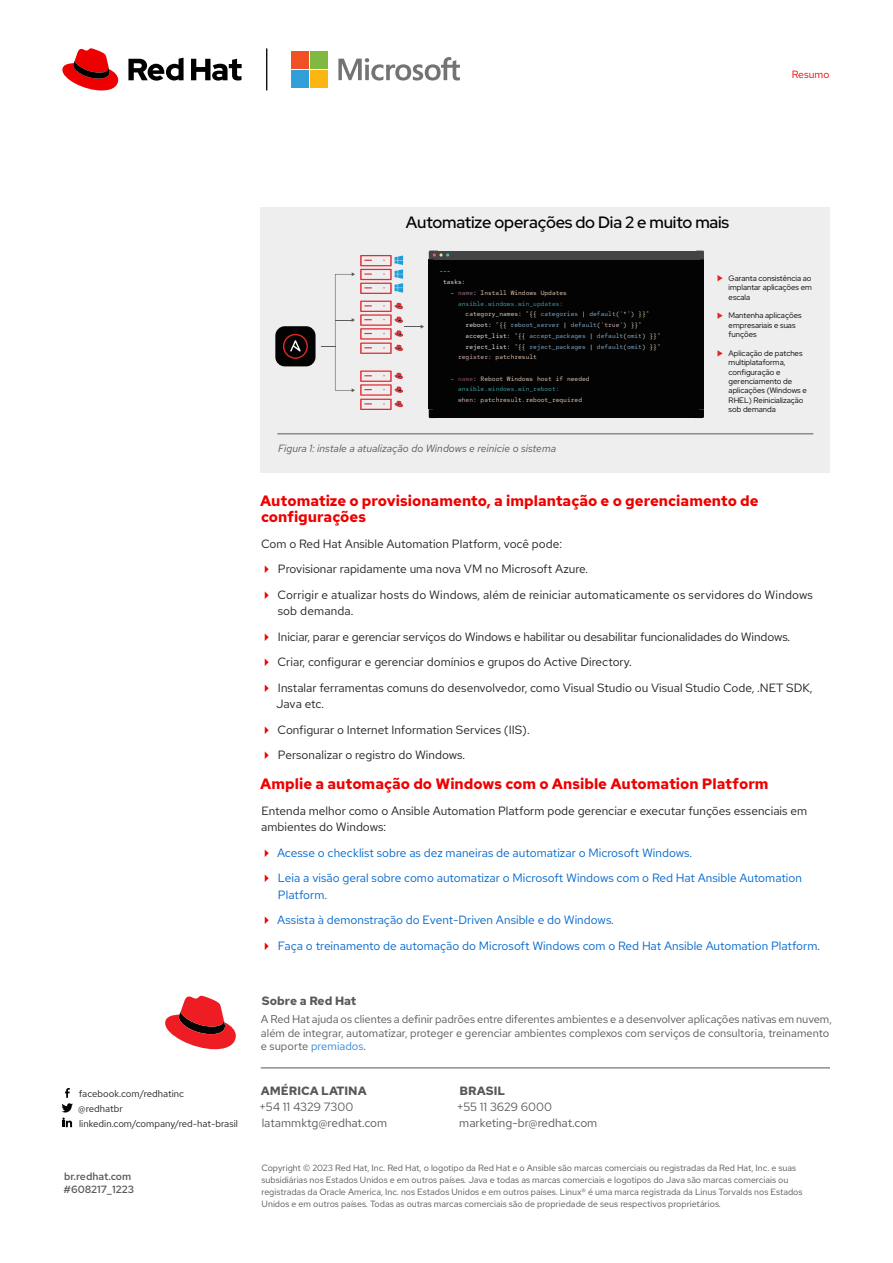
<style>
.page{position:relative;width:893px;height:1263px;background:#fff}
.page>*{position:absolute;margin:0;border:0;box-sizing:border-box;transform-origin:0 0}
.t1{font:500 16.5px "Red Hat Display";letter-spacing:-.015em;color:#030303}
.Main_-_Subhead_1{font:700 15px/16.5px "Red Hat Text";color:#e00}
.Main_-_Body{font:12px/16.5px "Red Hat Text";color:#231f20}
.t2{font:12px/16.5px "Red Hat Text";color:#06c}
.t3{font:12px/15.8px "Red Hat Text";color:#57585a}
.Main_-_About_RH_Subhead_1{font:700 12px "Red Hat Text";color:#57585a}
.Main_-_About_RH_Body{font:11.25px/13.5px "Red Hat Text";letter-spacing:-.005em;color:#57585a}
.Main_-_Image_Caption{font:italic 10.5px "Red Hat Text";color:#57585a}
.Footer_-_URL__Page{font:500 10.5px "Red Hat Text";color:#57585a}
.Header_-_Running_Head{font:10.5px "Red Hat Text";color:#e00}
.t4{font:9.75px/15px "Red Hat Text";color:#231f20}
.Footer_-_Boilerplate{font:9px/12px "Red Hat Text";color:#57585a}
.t5{font:7.8px/9.4px "Red Hat Display";color:#030303}
.t6{font:6.3px/10.8px "Red Hat Mono Regular 201104";color:#f9dbc4}
.t7{font:6.3px "Red Hat Mono Regular 201104";color:#8eb9dc}
.t8{font:6.3px "Red Hat Mono Regular 201104";color:#faeac3}
.t9{font:6.3px "Red Hat Mono Regular 201104";color:#4aaaaa}
.t10{font:6.3px/10.8px "Red Hat Mono Regular 201104";color:#fff}
.s1{color:#fff}
.s2{color:#b4779a}
.s3{color:#eec1c1}
.s4{color:#8eb9dc}
.s5{color:#faeac3}
.s6{color:#9d527a}
.s7{color:#4aaaaa}
.s8{color:#3385d6}
.s9{font-weight:700}
</style>
<div class="page">
<hr style="left:261px;top:1068px;width:569px;height:1px;background:#57585a">
<svg style="left:165px;top:996px;width:71px;height:53px"></svg>
<svg style="left:62px;top:1088px;width:11px;height:39px"></svg>
<div style="left:261px;top:207px;width:569px;height:265px;background:#eeeeef"></div>
<div style="left:429px;top:259px;width:275px;height:150px;background:#030303"></div>
<svg style="left:700px;top:251px;width:4px;height:8px"></svg>
<div style="left:434px;top:251px;width:266px;height:8px;background:#434445"></div>
<svg style="left:698px;top:409px;width:6px;height:9px"></svg>
<div style="left:433px;top:409px;width:265px;height:9px;background:#030303"></div>
<svg style="left:717px;top:275px;width:6px;height:6px"></svg>
<svg style="left:717px;top:312px;width:6px;height:7px"></svg>
<svg style="left:717px;top:350px;width:6px;height:7px"></svg>
<div style="left:275px;top:326px;width:41px;height:40px;background:#030303;border-radius:9px"></div>
<svg style="left:283px;top:334px;width:25px;height:25px"></svg>
<svg style="left:321px;top:251px;width:128px;height:167px"></svg>
<hr style="left:277px;top:433px;width:536px;height:1px;background:#57585a">
<hr style="left:266px;top:48px;width:1px;height:43px;background:#000">
<svg style="left:62px;top:48px;width:56px;height:42px"></svg>
<svg style="left:128px;top:58px;width:114px;height:23px"></svg>
<svg style="left:338px;top:57px;width:122px;height:24px"></svg>
<div style="left:292px;top:51px;width:17px;height:18px;background:#ef5024"></div>
<div style="left:311px;top:51px;width:17px;height:18px;background:#80b942"></div>
<div style="left:292px;top:70px;width:17px;height:17px;background:#309ed8"></div>
<div style="left:311px;top:70px;width:17px;height:17px;background:#fcb614"></div>
<p class="Header_-_Running_Head" style="left:792px;top:67px;width:39px">Resumo</p>
<p class="t4" style="left:78px;top:1086px;width:161px">facebook.com/redhatinc<br>@redhatbr linkedin.com/company/red-hat-brasil</p>
<p class="Footer_-_URL__Page" style="left:64px;top:1169px;width:69px">br.redhat.com</p>
<p class="Footer_-_URL__Page" style="left:64px;top:1182px;width:72px">#608217_1223</p>
<p class="t1" style="left:406px;top:211px;width:325px">Automatize operações do Dia 2 e muito mais</p>
<p class="t10" style="left:443px;top:266px;width:24px;text-indent:-4px">--- tasks:</p>
<p class="t6" style="left:451px;top:287px;width:118px"><span class="s1">-</span> <span class="s2">name</span><span class="s1">:</span> Install Windows Updates</p>
<p class="t9" style="left:458px;top:299px;width:107px">ansible.windows.win_updates:</p>
<p class="t8" style="left:466px;top:310px;width:185px">category_names: <span class="s3">"</span>{{ <span class="s4">categories</span> <span class="s1">|</span> <span class="s4">default</span>(<span class="s3">'*'</span>) }}<span class="s3">"</span></p>
<p class="t7" style="left:466px;top:321px;width:178px"><span class="s1">reboot:</span> <span class="s3">"</span><span class="s5">{{</span> reboot_server <span class="s1">|</span> default<span class="s5">(</span><span class="s3">'true'</span><span class="s5">) }}</span><span class="s3">"</span></p>
<p class="t7" style="left:466px;top:331px;width:197px"><span class="s1">accept_list:</span> <span class="s3">"</span><span class="s5">{{</span> accept_packages <span class="s1">|</span> default<span class="s5">(</span>omit<span class="s5">) }}</span><span class="s3">"</span></p>
<p class="t7" style="left:466px;top:342px;width:197px"><span class="s1">reject_list:</span> <span class="s3">"</span><span class="s5">{{</span> reject_packages <span class="s1">|</span> default<span class="s5">(</span>omit<span class="s5">) }}</span><span class="s3">"</span></p>
<p class="t6" style="left:458px;top:352px;width:80px"><span class="s3">register:</span> patchresult</p>
<p class="t6" style="left:458px;top:373px;width:133px;text-indent:-7px">- <span class="s6">name</span>: Reboot Windows host if needed <span class="s7">ansible.windows.win_reboot:<br></span><span class="s3">when</span>: patchresult.reboot_required</p>
<p class="Main_-_Image_Caption" style="left:278px;top:442px;width:280px">Figura 1: instale a atualização do Windows e reinicie o sistema</p>
<p class="t5" style="left:729px;top:273px;width:85px;text-align:justify">Garanta consistência ao implantar aplicações em escala</p>
<p class="t5" style="left:729px;top:311px;width:74px">Mantenha aplicações empresariais e suas funções</p>
<p class="t5" style="left:729px;top:348px;width:80px">Aplicação de patches multiplataforma, configuração e gerenciamento de aplicações (Windows e<br>RHEL) Reinicialização sob demanda</p>
<p class="Main_-_Subhead_1" style="left:260px;top:492px;width:500px">Automatize o provisionamento, a implantação e o gerenciamento de configurações</p>
<p class="Main_-_Body" style="left:261px;top:535px;width:302px">Com o Red Hat Ansible Automation Platform, você pode:</p>
<p class="Main_-_Body" style="left:278px;top:560px;width:312px">Provisionar rapidamente uma nova VM no Microsoft Azure.</p>
<p class="Main_-_Body" style="left:278px;top:586px;width:537px">Corrigir e atualizar hosts do Windows, além de reiniciar automaticamente os servidores do Windows sob demanda.</p>
<p class="Main_-_Body" style="left:278px;top:628px;width:514px">Iniciar, parar e gerenciar serviços do Windows e habilitar ou desabilitar funcionalidades do Windows.</p>
<p class="Main_-_Body" style="left:278px;top:653px;width:356px">Criar, configurar e gerenciar domínios e grupos do Active Directory.</p>
<p class="Main_-_Body" style="left:276px;top:679px;width:538px">Instalar ferramentas comuns do desenvolvedor, como Visual Studio ou Visual Studio Code, .NET SDK,<br>Java etc.</p>
<p class="Main_-_Body" style="left:278px;top:721px;width:254px">Configurar o Internet Information Services (IIS).</p>
<p class="Main_-_Body" style="left:278px;top:746px;width:189px">Personalizar o registro do Windows.</p>
<p class="Main_-_Subhead_1" style="left:260px;top:775px;width:510px">Amplie a automação do Windows com o Ansible Automation Platform</p>
<p class="Main_-_Body" style="left:261px;top:802px;width:547px">Entenda melhor como o Ansible Automation Platform pode gerenciar e executar funções essenciais em ambientes do Windows:</p>
<p class="t2" style="left:277px;top:844px;width:416px">Acesse o checklist sobre as dez maneiras de automatizar o Microsoft Windows.</p>
<p class="t2" style="left:278px;top:869px;width:526px">Leia a visão geral sobre como automatizar o Microsoft Windows com o Red Hat Ansible Automation<br>Platform.</p>
<p class="t2" style="left:277px;top:911px;width:338px">Assista à demonstração do Event-Driven Ansible e do Windows.</p>
<p class="t2" style="left:278px;top:937px;width:544px">Faça o treinamento de automação do Microsoft Windows com o Red Hat Ansible Automation Platform.</p>
<p class="Main_-_About_RH_Subhead_1" style="left:262px;top:993px;width:96px">Sobre a Red Hat</p>
<p class="Main_-_About_RH_Body" style="left:261px;top:1012px;width:573px">A Red Hat ajuda os clientes a definir padrões entre diferentes ambientes e a desenvolver aplicações nativas em nuvem, além de integrar, automatizar, proteger e gerenciar ambientes complexos com serviços de consultoria, treinamento e suporte <span class="s8">premiados</span>.</p>
<p class="t3" style="left:260px;top:1083px;width:129px"><span class="s9">AMÉRICA LATINA </span>+54 11 4329 7300 latammktg@redhat.com</p>
<p class="t3" style="left:457px;top:1083px;width:142px"><span class="s9">BRASIL<br></span>+55 11 3629 6000 marketing-br@redhat.com</p>
<p class="Footer_-_Boilerplate" style="left:261px;top:1161px;width:543px">Copyright © 2023 Red Hat, Inc. Red Hat, o logotipo da Red Hat e o Ansible são marcas comerciais ou registradas da Red Hat, Inc. e suas subsidiárias nos Estados Unidos e em outros países. Java e todas as marcas comerciais e logotipos do Java são marcas comerciais ou registradas da Oracle America, Inc. nos Estados Unidos e em outros países. Linux® é uma marca registrada da Linus Torvalds nos Estados Unidos e em outros países. Todas as outras marcas comerciais são de propriedade de seus respectivos proprietários.</p>
</div>
